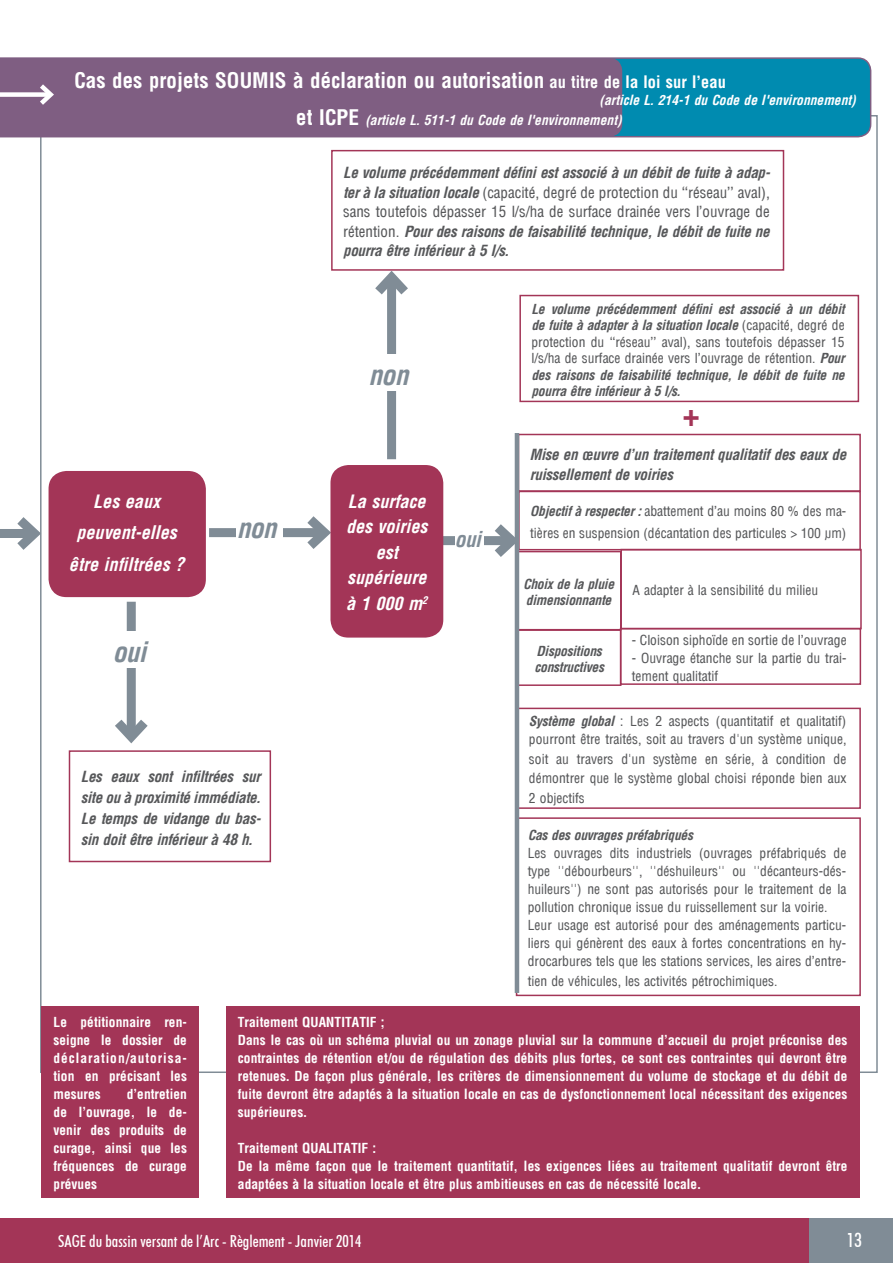
<style>
.page{position:relative;width:893px;height:1263px;background:#fff}
.page>*{position:absolute;margin:0;border:0;box-sizing:border-box;transform-origin:0 0}
.t1{font:700 33px "Arena Condensed";color:#a33557}
.t2{font:italic 700 27px "Arena Condensed";letter-spacing:-.02em;color:#808c96}
.t3{font:700 21px "Arena Condensed";color:#fff}
.t4{font:italic 700 21px "Arena Condensed";color:#808c96}
.t5{font:500 condensed 19.5px "Futura BT";color:#fff}
.t6{font:italic 700 18px/25.5px "Arena Condensed";color:#fff;text-align:center}
.t7{font:500 condensed 16.5px "Futura BT";color:#fff}
.t8{font:italic 700 15px/19.5px "Arena Condensed";letter-spacing:-.02em;color:#57585a;text-align:justify}
.t9{font:13.5px/18px "Arena Condensed";color:#57585a}
.t10{font:700 13.5px/18px "Arena Condensed";color:#fff}
.t11{font:italic 700 13.5px/16.5px "Arena Condensed";letter-spacing:-.02em;color:#57585a}
.t12{font:italic 700 13.5px "Arena Condensed";color:#fff}
.s1{font-size:16.5px}
.s2{font-style:normal;font-size:21px}
.s3{font-weight:400;font-style:normal}
.s4{font-weight:700;font-style:italic}
</style>
<div class="page">
<div style="left:0;top:1218px;width:893px;height:45px;background:#a33557"></div>
<div style="left:809px;top:1218px;width:84px;height:45px;background:#808c96"></div>
<div style="left:424px;top:536px;width:88px;height:9px;background:#808c96"></div>
<svg style="left:485px;top:515px;width:40px;height:51px"></svg>
<svg style="left:0;top:57px;width:871px;height:80px;background:#0b8aae"></svg>
<div style="left:517px;top:629px;width:104px;height:57px;border:2px solid #a33557"></div>
<div style="left:0;top:58px;width:622px;height:79px;background:#7f5e82"></div>
<div style="left:0;top:92px;width:51px;height:5px;background:#fff"></div>
<svg style="left:35px;top:80px;width:22px;height:30px"></svg>
<div style="left:0;top:529px;width:34px;height:9px;background:#808c96"></div>
<svg style="left:17px;top:508px;width:25px;height:51px"></svg>
<div style="left:49px;top:471px;width:157px;height:126px;background:#a33557;border-radius:18px"></div>
<div style="left:127px;top:602px;width:9px;height:135px;background:#808c96"></div>
<svg style="left:115px;top:710px;width:33px;height:34px"></svg>
<div style="left:113px;top:631px;width:38px;height:37px;background:#fff"></div>
<div style="left:69px;top:750px;width:202px;height:112px;border:2px solid #a33557"></div>
<div style="left:209px;top:528px;width:115px;height:9px;background:#808c96"></div>
<svg style="left:298px;top:516px;width:32px;height:33px"></svg>
<div style="left:237px;top:507px;width:46px;height:36px;background:#fff"></div>
<div style="left:331px;top:150px;width:453px;height:121px;border:2px solid #a33557"></div>
<div style="left:330px;top:465px;width:113px;height:173px;background:#a33557;border-radius:18px"></div>
<div style="left:518px;top:434px;width:343px;height:58px;border:2px solid #a33557"></div>
<div style="left:518px;top:491px;width:343px;height:59px;border:2px solid #a33557"></div>
<div style="left:516px;top:551px;width:105px;height:79px;border:2px solid #a33557"></div>
<div style="left:620px;top:549px;width:242px;height:80px;border:2px solid #a33557"></div>
<div style="left:455px;top:519px;width:28px;height:36px;background:#fff"></div>
<div style="left:226px;top:1006px;width:633px;height:191px;background:#a33557"></div>
<div style="left:517px;top:708px;width:344px;height:101px;border:2px solid #a33557"></div>
<div style="left:516px;top:817px;width:345px;height:179px;border:2px solid #a33557"></div>
<div style="left:42px;top:1006px;width:157px;height:191px;background:#a33557"></div>
<div style="left:387px;top:277px;width:9px;height:182px;background:#808c96"></div>
<svg style="left:366px;top:268px;width:51px;height:36px"></svg>
<div style="left:369px;top:354px;width:46px;height:36px;background:#fff"></div>
<div style="left:519px;top:295px;width:340px;height:107px;border:2px solid #a33557"></div>
<div style="left:620px;top:628px;width:241px;height:57px;border:2px solid #a33557"></div>
<hr style="left:515px;top:433px;width:4px;height:560px;background:#808c96">
<h3 class="t3" style="left:74px;top:68px;width:654px">Cas des projets SOUMIS à déclaration ou autorisation <span class="s1">au titre de la loi sur l’eau</span></h3>
<p class="t12" style="left:296px;top:112px;width:327px"><span class="s2">et ICPE</span> (article L. 511-1 du Code de l'environnement)</p>
<p class="t12" style="left:600px;top:92px;width:258px">(article L. 214-1 du Code de l'environnement)</p>
<p class="t8" style="left:343px;top:163px;width:429px">Le volume précédemment défini est associé à un débit de fuite à adap&shy;ter à la situation locale <span class="s3">(capacité, degré de protection du ‘‘réseau’’ aval), sans toutefois dépasser 15 l/s/ha de surface drainée vers l’ouvrage de rétention.</span> Pour des raisons de faisabilité technique, le débit de fuite ne pourra être inférieur à 5 l/s.</p>
<h3 class="t6" style="left:69px;top:485px;width:117px;line-height:31.5px">Les eaux peuvent-elles être infiltrées ?</h3>
<h2 class="t2" style="left:113px;top:637px;width:35px">oui</h2>
<h2 class="t2" style="left:237px;top:512px;width:41px">non</h2>
<p class="t8" style="left:81px;top:766px;width:182px;line-height:21px">Les eaux sont infiltrées sur site ou à proximité immédiate.<br>Le temps de vidange du bas&shy;sin doit être inférieur à 48 h.</p>
<h2 class="t2" style="left:369px;top:360px;width:41px">non</h2>
<h3 class="t6" style="left:346px;top:488px;width:83px">La surface des voiries est supérieure à 1 000 m<sup>2</sup></h3>
<h3 class="t4" style="left:455px;top:527px;width:28px">oui</h3>
<p class="t11" style="left:531px;top:301px;width:315px;text-align:justify">Le volume précédemment défini est associé à un débit de fuite à adapter à la situation locale <span class="s3">(capacité, degré de protection du ‘‘réseau’’ aval), sans toutefois dépasser 15 l/s/ha de surface drainée vers l’ouvrage de rétention.</span> Pour des raisons de faisabilité technique, le débit de fuite ne pourra être inférieur à 5 l/s.</p>
<h1 class="t1" style="left:683px;top:394px;width:18px">+</h1>
<p class="t8" style="left:530px;top:445px;width:318px">Mise en œuvre d’un traitement qualitatif des eaux de ruissellement de voiries</p>
<p class="t9" style="left:530px;top:501px;width:318px;line-height:21px"><span class="s4">Objectif à respecter :</span> abattement d’au moins 80 % des ma&shy;tières en suspension (décantation des particules &gt; 100 μm)</p>
<p class="t11" style="left:523px;top:576px;width:92px">Choix de la pluie dimensionnante</p>
<p class="t9" style="left:632px;top:582px;width:187px">A adapter à la sensibilité du milieu</p>
<p class="t11" style="left:534px;top:643px;width:71px">Dispositions constructives</p>
<p class="t9" style="left:632px;top:631px;width:216px">- Cloison siphoïde en sortie de l’ouvrage</p>
<p class="t9" style="left:632px;top:649px;width:216px">- Ouvrage étanche sur la partie du trai&shy;tement qualitatif</p>
<p class="t9" style="left:529px;top:713px;width:319px"><span class="s4">Système global</span> : Les 2 aspects (quantitatif et qualitatif) pourront être traités, soit au travers d'un système unique,</p>
<p class="t9" style="left:529px;top:749px;width:319px;line-height:19.5px;text-align:justify">soit au travers d'un système en série, à condition de démontrer que le système global choisi réponde bien aux 2 objectifs</p>
<p class="t11" style="left:528px;top:827px;width:167px">Cas des ouvrages préfabriqués</p>
<p class="t9" style="left:528px;top:845px;width:320px">Les ouvrages dits industriels (ouvrages préfabriqués de type ''débourbeurs'', ''déshuileurs'' ou ''décanteurs-dés&shy;huileurs'') ne sont pas autorisés pour le traitement de la pollution chronique issue du ruissellement sur la voirie.<br>Leur usage est autorisé pour des aménagements particu&shy;liers qui génèrent des eaux à fortes concentrations en hy&shy;drocarbures tels que les stations services, les aires d’entre-</p>
<p class="t9" style="left:528px;top:972px;width:251px">tien de véhicules, les activités pétrochimiques.</p>
<p class="t10" style="left:54px;top:1013px;width:135px;text-align:justify">Le pétitionnaire ren&shy;seigne le dossier de déclaration/autorisa&shy;tion en précisant les mesures</p>
<p class="t10" style="left:54px;top:1085px;width:135px;text-align:justify;text-indent:73px">d’entretien de l’ouvrage, le de&shy;venir des produits de curage, ainsi que les fréquences de curage prévues</p>
<p class="t10" style="left:238px;top:1013px;width:611px">Traitement QUANTITATIF ;<br>Dans le cas où un schéma pluvial ou un zonage pluvial sur la commune d’accueil du projet préconise des contraintes de rétention et/ou de régulation des débits plus fortes, ce sont ces contraintes qui devront être retenues. De façon plus générale, les critères de dimensionnement du volume de stockage et du débit de fuite devront être adaptés à la situation locale en cas de dysfonctionnement local nécessitant des exigences supérieures.</p>
<p class="t10" style="left:238px;top:1139px;width:611px">Traitement QUALITATIF :<br>De la même façon que le traitement quantitatif, les exigences liées au traitement qualitatif devront être adaptées à la situation locale et être plus ambitieuses en cas de nécessité locale.</p>
<p class="t7" style="left:58px;top:1231px;width:305px">SAGE du bassin versant de l’Arc - Règlement - Janvier 2014</p>
<h3 class="t5" style="left:847px;top:1228px;width:17px">13</h3>
</div>
